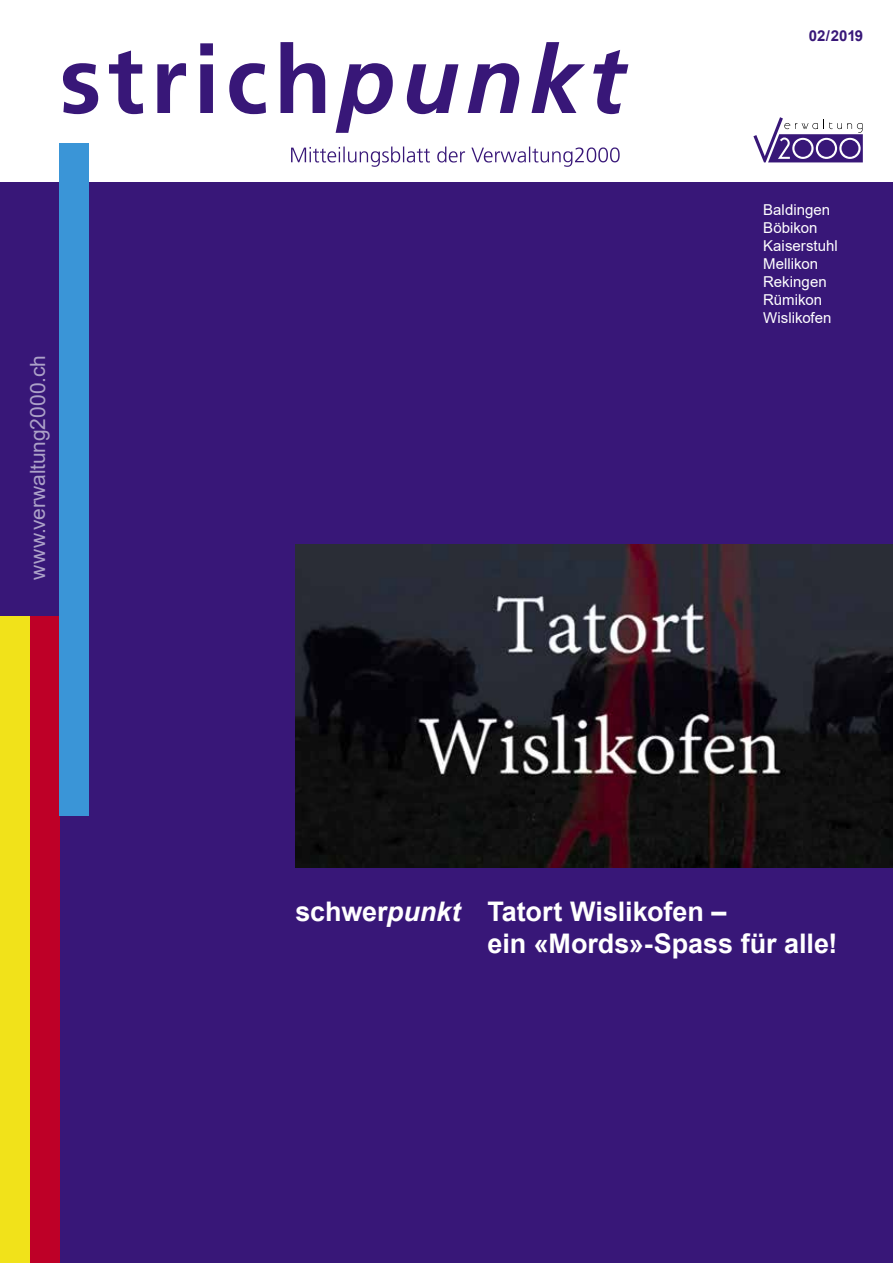
<style>
.page{position:relative;width:893px;height:1263px;background:#fff}
.page>*{position:absolute;margin:0;border:0;box-sizing:border-box;transform-origin:0 0}
.t1{font:700 27px/32.4px "Arial";letter-spacing:-.005em;color:#fff}
.t2{font:21px "Arial";letter-spacing:-.005em;color:#aca1c8}
.t3{font:15px/18px "Arial";color:#fff}
.t4{font:700 15px "Arial";letter-spacing:-.005em;color:#381778}
.s1{font-style:italic}
</style>
<div class="page">
<div style="left:0;top:182px;width:893px;height:1081px;background:#381778"></div>
<div style="left:0;top:617px;width:30px;height:646px;background:#f1e21a"></div>
<div style="left:30px;top:617px;width:30px;height:646px;background:#be0027"></div>
<div style="left:60px;top:143px;width:29px;height:672px;background:#3a95d7"></div>
<svg style="left:753px;top:117px;width:110px;height:45px"></svg>
<img style="left:296px;top:544px;width:597px;height:323px">
<svg style="left:63px;top:42px;width:565px;height:91px"></svg>
<svg style="left:291px;top:147px;width:329px;height:20px"></svg>
<h2 class="t2" style="left:23px;top:580px;width:227px;rotate:-90deg">www.verwaltung2000.ch</h2>
<p class="t4" style="left:809px;top:25px;width:56px">02/2019</p>
<p class="t3" style="left:763px;top:201px;width:76px">Baldingen<br>Böbikon<br>Kaiserstuhl<br>Mellikon<br>Rekingen<br>Rümikon<br>Wislikofen</p>
<h1 class="t1" style="left:488px;top:895px;width:351px;text-indent:-192px">schwer<span class="s1">punkt</span> Tatort Wislikofen –<br>ein «Mords»-Spass für alle!</h1>
</div>
